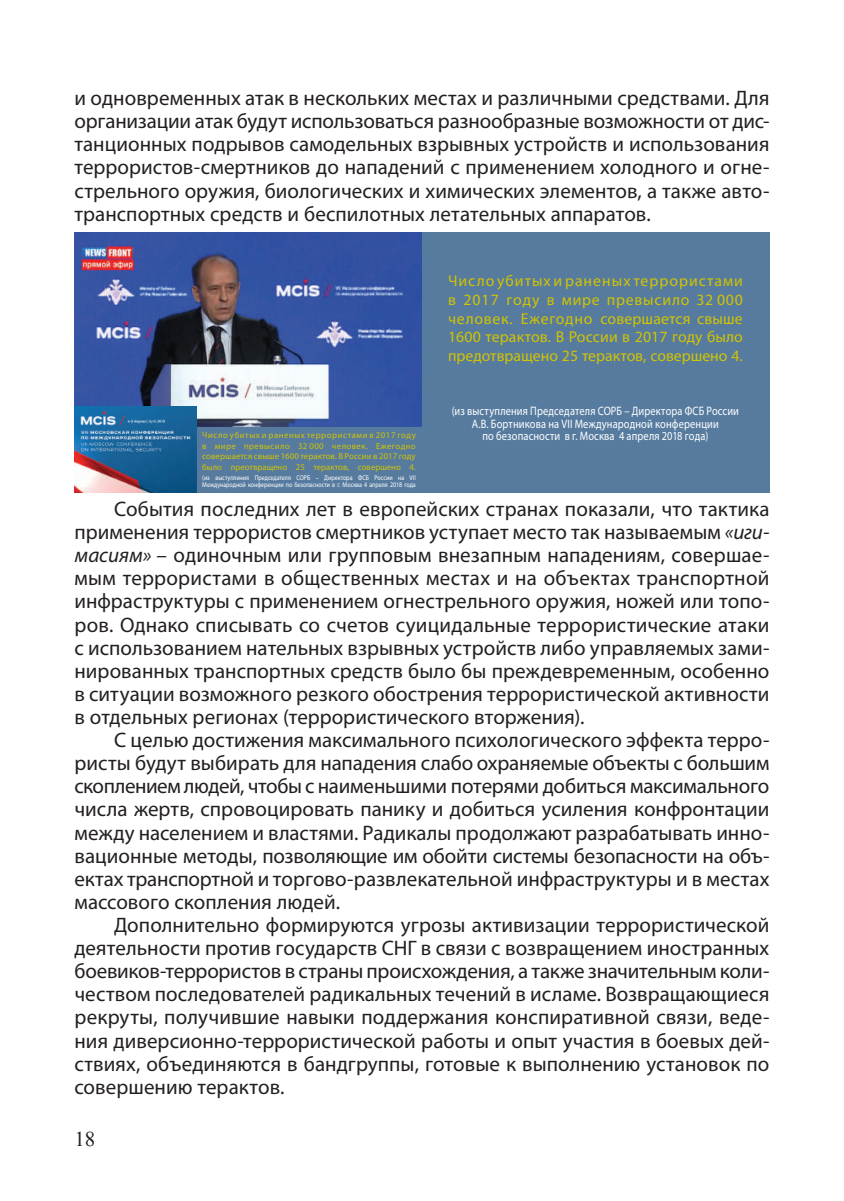
<style>
.page{position:relative;width:844px;height:1201px;background:#fff}
.page>*{position:absolute;margin:0;border:0;box-sizing:border-box;transform-origin:0 0}
.t1{font:21px/23.1px "Myriad Pro";letter-spacing:.005em;color:#231f20;text-align:justify}
.t2{font:21px "Times New Roman";color:#231f20}
.t3{font:15.75px/18.9px "Myriad Pro";color:#d2c401;text-align:justify}
.t4{font:12.25px/12.2px "Myriad Pro";letter-spacing:.015em;color:#fff;text-align:center;scale:.85 1}
.t5{font:8.75px/10.5px "Myriad Pro";letter-spacing:.01em;color:#d2c401;text-align:justify}
.t6{font:8.75px "Myriad Pro";letter-spacing:.065em;color:#d2c401}
.t7{font:7px/7px "Myriad Pro";color:#fff;scale:.85 1}
.s1{font-style:italic}
</style>
<div class="page">
<div style="left:422px;top:232px;width:347px;height:261px;background:#567b9f"></div>
<img style="left:74px;top:232px;width:348px;height:196px">
<div style="left:197px;top:427px;width:224px;height:66px;background:#567b9f"></div>
<img style="left:74px;top:406px;width:123px;height:87px">
<p class="t1" style="left:74px;top:86px;width:696px">и одновременных атак в нескольких местах и различными средствами. Для организации атак будут использоваться разнообразные возможности от дис&shy;танционных подрывов самодельных взрывных устройств и использования террористов-смертников до нападений с применением холодного и огне&shy;стрельного оружия, биологических и химических элементов, а также авто&shy;транспортных средств и беспилотных летательных аппаратов.</p>
<p class="t3" style="left:448px;top:271px;width:296px">Число убитых и раненых террористами в 2017 году в мире превысило 32 000 человек. Ежегодно совершается свыше 1600 терактов. В России в 2017 году было предотвращено 25 терактов, совершено 4.</p>
<p class="t4" style="left:451px;top:405px;width:339px">(из выступления Председателя СОРБ – Директора ФСБ России<br>А.В. Бортникова на VII Международной конференции</p>
<p class="t6" style="left:202px;top:430px;width:215px">Число убитых и раненых террористами в 2017 году</p>
<p class="t4" style="left:482px;top:429px;width:267px">по безопасности в г. Москва 4 апреля 2018 года)</p>
<p class="t5" style="left:202px;top:440px;width:215px">в мире превысило 32 000 человек. Ежегодно совершается свыше 1600 терактов. В России в 2017 году было преотвращено 25 терактов, совершено 4.</p>
<p class="t7" style="left:202px;top:474px;width:252px">(из выступления Председателя СОРБ – Директора ФСБ России на VII<br>Международной конференции по безопасности в г. Москва 4 апреля 2018 года</p>
<p class="t1" style="left:74px;top:497px;width:696px;text-indent:40px">События последних лет в европейских странах показали, что тактика применения террористов смертников уступает место так называемым <span class="s1">«иги&shy;масиям»</span> – одиночным или групповым внезапным нападениям, совершае&shy;мым террористами в общественных местах и на объектах транспортной инфраструктуры с применением огнестрельного оружия, ножей или топо&shy;ров. Однако списывать со счетов суицидальные террористические атаки с использованием нательных взрывных устройств либо управляемых зами&shy;нированных транспортных средств было бы преждевременным, особенно в ситуации возможного резкого обострения террористической активности в отдельных регионах (террористического вторжения).</p>
<p class="t1" style="left:74px;top:728px;width:696px;text-indent:40px">С целью достижения максимального психологического эффекта терро&shy;ристы будут выбирать для нападения слабо охраняемые объекты с большим скоплением людей, чтобы с наименьшими потерями добиться максимального числа жертв, спровоцировать панику и добиться усиления конфронтации между населением и властями. Радикалы продолжают разрабатывать инно&shy;вационные методы, позволяющие им обойти системы безопасности на объ&shy;ектах транспортной и торгово-развлекательной инфраструктуры и в местах массового скопления людей.</p>
<p class="t1" style="left:74px;top:913px;width:696px;text-indent:40px">Дополнительно формируются угрозы активизации террористической деятельности против государств СНГ в связи с возвращением иностранных боевиков-террористов в страны происхождения, а также значительным коли&shy;чеством последователей радикальных течений в исламе. Возвращающиеся рекруты, получившие навыки поддержания конспиративной связи, веде&shy;ния диверсионно-террористической работы и опыт участия в боевых дей&shy;ствиях, объединяются в бандгруппы, готовые к выполнению установок по совершению терактов.</p>
<p class="t2" style="left:74px;top:1125px;width:22px">18</p>
</div>
